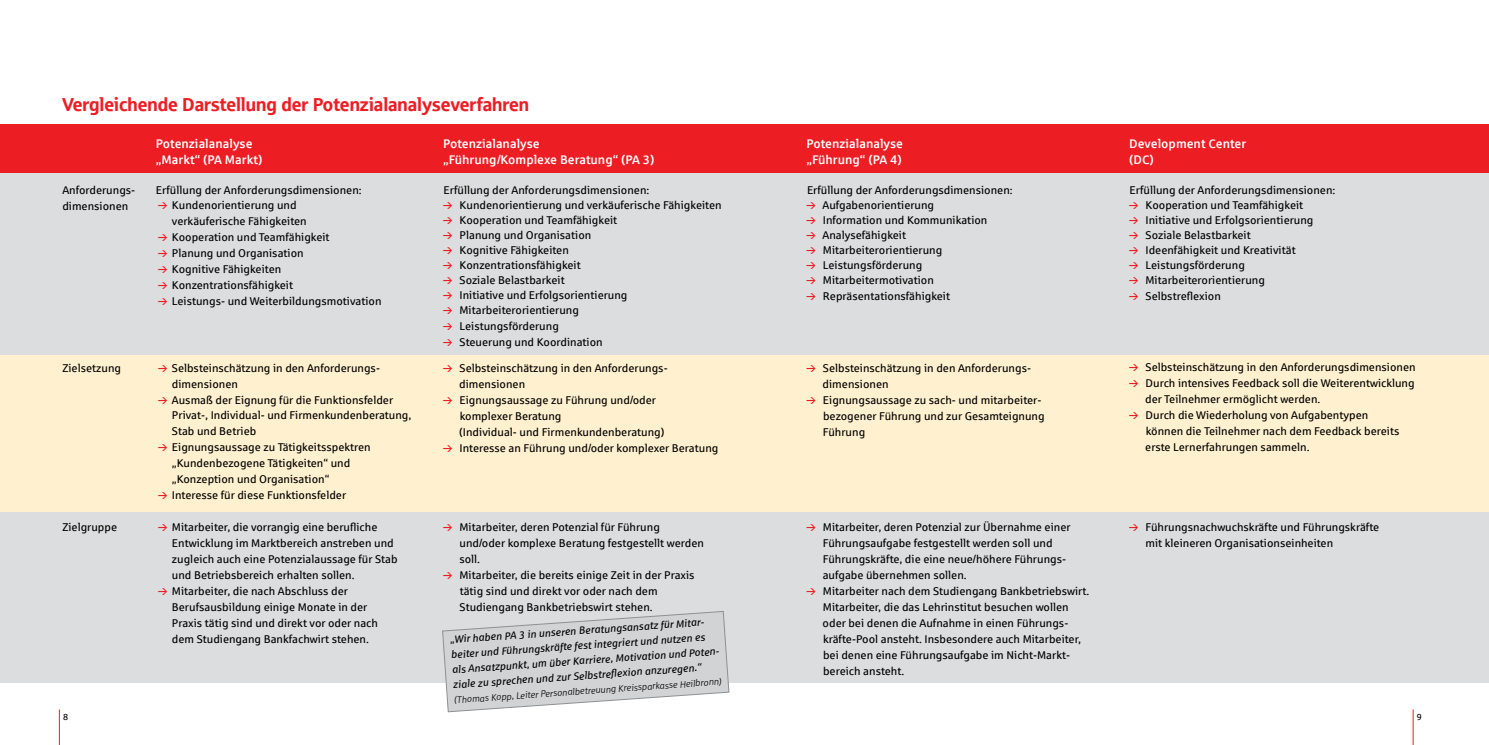
<style>
.page{position:relative;width:1489px;height:745px;background:#fff}
.page>*{position:absolute;margin:0;border:0;box-sizing:border-box;transform-origin:0 0}
.t1{font:18.75px "Sparkasse Head";color:#ed1d24}
.t2{font:500 12.5px/16px "Sparkasse";color:#fff}
.t3{font:11.25px/16px "Sparkasse Rg";color:#000}
.t4{font:italic 10.62px/15px "Sparkasse Rg";color:#000}
.t5{font:italic 9.38px "Sparkasse Lt";color:#000}
.t6{font:8.75px "Sparkasse Rg";color:#000}
</style>
<div class="page">
<hr style="left:59px;top:709px;width:1px;height:35px;background:#ed1d24">
<hr style="left:1412px;top:709px;width:1px;height:35px;background:#ed1d24">
<div style="left:0;top:503px;width:1488px;height:179px;background:#dcddde"></div>
<div style="left:0;top:124px;width:1488px;height:231px;background:#dcddde"></div>
<div style="left:0;top:355px;width:1488px;height:156px;background:#fff1d0"></div>
<div style="left:0;top:124px;width:1488px;height:48px;background:#ed1d24"></div>
<svg style="left:442px;top:611px;width:287px;height:101px"></svg>
<h1 class="t1" style="left:62px;top:92px;width:468px">Vergleichende Darstellung der Potenzialanalyseverfahren</h1>
<p class="t2" style="left:156px;top:135px;width:108px">Potenzialanalyse „Markt“ (PA Markt)</p>
<p class="t2" style="left:443px;top:135px;width:213px">Potenzialanalyse „Führung/Komplexe Beratung“ (PA 3)</p>
<p class="t2" style="left:806px;top:135px;width:98px">Potenzialanalyse „Führung“ (PA 4)</p>
<p class="t2" style="left:1129px;top:135px;width:118px">Development Center (DC)</p>
<p class="t3" style="left:62px;top:181px;width:74px">Anforderungs&shy;dimensionen</p>
<p class="t3" style="left:172px;top:181px;width:211px;text-indent:-16px">Erfüllung der Anforderungsdimensionen:<br>Kundenorientierung und<br>verkäuferische Fähigkeiten<br>Kooperation und Teamfähigkeit<br>Planung und Organisation<br>Kognitive Fähigkeiten<br>Konzentrationsfähigkeit<br>Leistungs- und Weiterbildungsmotivation</p>
<p class="t3" style="left:62px;top:359px;width:60px">Zielsetzung</p>
<p class="t3" style="left:62px;top:518px;width:56px">Zielgruppe</p>
<p class="t3" style="left:172px;top:359px;width:241px">Selbsteinschätzung in den Anforderungs&shy;dimensionen<br>Ausmaß der Eignung für die Funktionsfelder Privat-, Individual- und Firmenkundenberatung, Stab und Betrieb<br>Eignungsaussage zu Tätigkeitsspektren „Kundenbezogene Tätigkeiten“ und „Konzeption und Organisation“<br>Interesse für diese Funktionsfelder</p>
<p class="t3" style="left:172px;top:518px;width:227px">Mitarbeiter, die vorrangig eine berufliche Entwicklung im Marktbereich anstreben und zugleich auch eine Potenzialaussage für Stab und Betriebsbereich erhalten sollen.<br>Mitarbeiter, die nach Abschluss der Berufsausbildung einige Monate in der Praxis tätig sind und direkt vor oder nach dem Studiengang Bankfachwirt stehen.</p>
<p class="t3" style="left:459px;top:182px;width:263px;line-height:15.1px;text-indent:-16px">Erfüllung der Anforderungsdimensionen:<br>Kundenorientierung und verkäuferische Fähigkeiten<br>Kooperation und Teamfähigkeit<br>Planung und Organisation<br>Kognitive Fähigkeiten<br>Konzentrationsfähigkeit<br>Soziale Belastbarkeit<br>Initiative und Erfolgsorientierung<br>Mitarbeiterorientierung<br>Leistungsförderung<br>Steuerung und Koordination</p>
<p class="t3" style="left:459px;top:359px;width:261px">Selbsteinschätzung in den Anforderungs&shy;dimensionen<br>Eignungsaussage zu Führung und/oder<br>komplexer Beratung<br>(Individual- und Firmenkundenberatung)<br>Interesse an Führung und/oder komplexer Beratung</p>
<p class="t3" style="left:459px;top:518px;width:246px">Mitarbeiter, deren Potenzial für Führung und/oder komplexe Beratung festgestellt werden soll.<br>Mitarbeiter, die bereits einige Zeit in der Praxis tätig sind und direkt vor oder nach dem Studiengang Bankbetriebswirt stehen.</p>
<p class="t4" style="left:449px;top:631px;width:271px;rotate:-4deg">„Wir haben PA 3 in unseren Beratungsansatz für Mitar&shy;beiter und Führungskräfte fest integriert und nutzen es als Ansatzpunkt, um über Karriere, Motivation und Poten&shy;ziale zu sprechen und zur Selbstrefl exion anzuregen.“</p>
<p class="t5" style="left:453px;top:694px;width:269px;rotate:-4deg">(Thomas Kopp, Leiter Personalbetreuung Kreissparkasse Heilbronn)</p>
<p class="t3" style="left:822px;top:182px;width:192px;line-height:15.1px;text-indent:-16px">Erfüllung der Anforderungsdimensionen:<br>Aufgabenorientierung<br>Information und Kommunikation<br>Analysefähigkeit<br>Mitarbeiterorientierung<br>Leistungsförderung<br>Mitarbeitermotivation<br>Repräsentationsfähigkeit</p>
<p class="t3" style="left:822px;top:359px;width:223px">Selbsteinschätzung in den Anforderungs&shy;dimensionen<br>Eignungsaussage zu sach- und mitarbeiter&shy;bezogener Führung und zur Gesamteignung<br>Führung</p>
<p class="t3" style="left:822px;top:518px;width:268px">Mitarbeiter, deren Potenzial zur Übernahme einer Führungsaufgabe festgestellt werden soll und Führungskräfte, die eine neue/höhere Führungs&shy;aufgabe übernehmen sollen.<br>Mitarbeiter nach dem Studiengang Bankbetriebswirt.<br>Mitarbeiter, die das Lehrinstitut besuchen wollen oder bei denen die Aufnahme in einen Führungs&shy;kräfte-Pool ansteht. Insbesondere auch Mitarbeiter, bei denen eine Führungsaufgabe im Nicht-Markt&shy;bereich ansteht.</p>
<p class="t3" style="left:1145px;top:182px;width:191px;line-height:15.1px;text-indent:-16px">Erfüllung der Anforderungsdimensionen:<br>Kooperation und Teamfähigkeit<br>Initiative und Erfolgsorientierung<br>Soziale Belastbarkeit<br>Ideenfähigkeit und Kreativität<br>Leistungsförderung<br>Mitarbeiterorientierung<br>Selbstreflexion</p>
<p class="t3" style="left:1145px;top:359px;width:272px">Selbsteinschätzung in den Anforderungsdimensionen Durch intensives Feedback soll die Weiterentwicklung der Teilnehmer ermöglicht werden.<br>Durch die Wiederholung von Aufgabentypen<br>können die Teilnehmer nach dem Feedback bereits erste Lernerfahrungen sammeln.</p>
<p class="t3" style="left:1145px;top:518px;width:235px">Führungsnachwuchskräfte und Führungskräfte mit kleineren Organisationseinheiten</p>
<p class="t6" style="left:63px;top:711px;width:7px">8</p>
<p class="t6" style="left:1416px;top:711px;width:7px">9</p>
</div>
